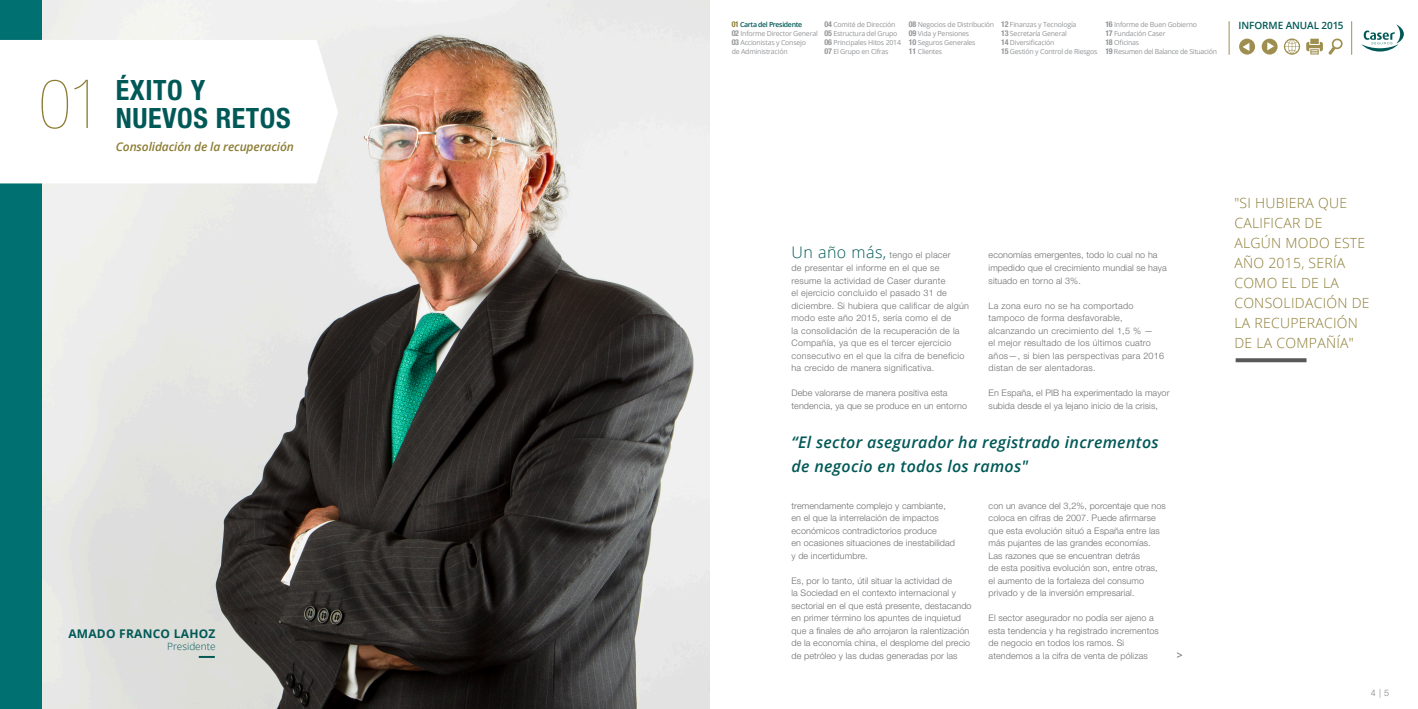
<style>
.page{position:relative;width:1418px;height:709px;background:#fff}
.page>*{position:absolute;margin:0;border:0;box-sizing:border-box;transform-origin:0 0}
.DKV_General_titula{font:200 condensed 68px "Helvetica Neue LT Std";color:#8c7c33}
.DKV_General_titula-2{font:700 condensed 28px "Helvetica Neue LT Std";letter-spacing:.02em;color:#005957}
.DKV_General_titula-3{font:italic 600 16px "Open Sans";letter-spacing:.02em;color:#005957}
.DKV_General_titula-4{font:300 14px/20px "Open Sans";letter-spacing:.02em;color:#8c7c33}
.DKV_General_titula-5{font:italic 600 12px "Open Sans";letter-spacing:-.01em;color:#8c7c33}
.DKV_General_titula-6{font:700 12px "Open Sans";letter-spacing:.02em;color:#005957}
.t1{font:600 10px "Open Sans";letter-spacing:-.01em;color:#005957}
.DKV_General_titula-7{font:300 10px "Open Sans";color:#005957}
.DKV_General_titula-8{font:300 9px/12.5px "Helvetica Neue LT Std";letter-spacing:.01em;color:#6c6d70}
.DKV_General_titula-9{font:300 9px/12.5px "Helvetica Neue LT Std";letter-spacing:.03em;color:#6c6d70}
.curriculum{font:300 9px "Helvetica Neue LT Std";color:#808285}
.t2{font:7px/9px "Open Sans";letter-spacing:-.03em;color:#939598}
.s1{font-family:"Helvetica Neue LT Std";font-weight:700;font-stretch:condensed;font-size:8px;color:#8c7c33}
.s2{font-weight:600;color:#005957}
.s3{font-family:"Helvetica Neue LT Std";font-weight:700;font-stretch:condensed;font-size:8px}
.s4{font-family:"Open Sans";font-size:16px;color:#005957}
</style>
<div class="page">
<div style="left:0;top:0;width:709px;height:709px;background:#007070"></div>
<img style="left:42px;top:0;width:667px;height:709px">
<svg style="left:1235px;top:358px;width:71px;height:4px"></svg>
<svg style="left:199px;top:656px;width:16px;height:2px"></svg>
<svg style="left:1177px;top:652px;width:5px;height:6px"></svg>
<div style="left:0;top:40px;width:338px;height:143px;background:#fff"></div>
<svg style="left:1328px;top:38px;width:15px;height:17px"></svg>
<svg style="left:1306px;top:39px;width:16px;height:15px"></svg>
<svg style="left:1261px;top:39px;width:16px;height:16px"></svg>
<svg style="left:1239px;top:39px;width:15px;height:16px"></svg>
<svg style="left:1283px;top:38px;width:17px;height:17px"></svg>
<hr style="left:1228px;top:21px;width:1px;height:34px;background:#9e8f50">
<hr style="left:1351px;top:21px;width:1px;height:34px;background:#9e8f50">
<svg style="left:1361px;top:24px;width:42px;height:28px"></svg>
<p class="DKV_General_titula" style="left:38px;top:67px;width:65px">01</p>
<p class="DKV_General_titula-2" style="left:116px;top:73px;width:91px">ÉXITO Y</p>
<p class="DKV_General_titula-2" style="left:116px;top:101px;width:176px">NUEVOS RETOS</p>
<p class="DKV_General_titula-5" style="left:116px;top:138px;width:179px">Consolidación de la recuperación</p>
<p class="DKV_General_titula-6" style="left:68px;top:625px;width:149px">AMADO FRANCO LAHOZ</p>
<p class="DKV_General_titula-7" style="left:167px;top:639px;width:50px">Presidente</p>
<p class="t2" style="left:731px;top:20px;width:88px"><span class="s1">01</span> <span class="s2">Carta del Presidente<br></span><span class="s3">02</span> Informe Director General<br><span class="s3">03</span> Accionistas y Consejo<br>de Administración</p>
<p class="t2" style="left:824px;top:20px;width:78px"><span class="s3">04</span> Comité de Dirección<br><span class="s3">05</span> Estructura del Grupo<br><span class="s3">06</span> Principales Hitos 2014<br><span class="s3">07</span> El Grupo en Cifras</p>
<p class="t2" style="left:909px;top:20px;width:87px"><span class="s3">08</span> Negocios de Distribución<br><span class="s3">09</span> Vida y Pensiones<br><span class="s3">10</span> Seguros Generales<br><span class="s3">11</span> Clientes</p>
<p class="t2" style="left:1001px;top:20px;width:98px"><span class="s3">12</span> Finanzas y Tecnología<br><span class="s3">13</span> Secretaría General<br><span class="s3">14</span> Diversificación<br><span class="s3">15</span> Gestión y Control de Riesgos</p>
<p class="t2" style="left:1105px;top:20px;width:93px"><span class="s3">16</span> Informe de Buen Gobierno</p>
<p class="t1" style="left:1238px;top:18px;width:106px">INFORME ANUAL 2015</p>
<p class="t2" style="left:1105px;top:29px;width:113px"><span class="s3">17</span> Fundación Caser<br><span class="s3">18</span> Oficinas<br><span class="s3">19</span> Resumen del Balance de Situación</p>
<p class="DKV_General_titula-9" style="left:791px;top:249px;width:179px"><span class="s4">Un año más,</span> tengo el placer<br>de presentar el informe en el que se resume la actividad de Caser durante<br>el ejercicio concluido el pasado 31 de diciembre. Si hubiera que calificar de algún modo este año 2015, sería como el de<br>la consolidación de la recuperación de la Compañía, ya que es el tercer ejercicio consecutivo en el que la cifra de beneficio ha crecido de manera significativa.</p>
<p class="DKV_General_titula-8" style="left:791px;top:386px;width:177px">Debe valorarse de manera positiva esta tendencia, ya que se produce en un entorno</p>
<p class="DKV_General_titula-8" style="left:988px;top:249px;width:180px">economías emergentes, todo lo cual no ha impedido que el crecimiento mundial se haya situado en torno al 3%.</p>
<p class="DKV_General_titula-9" style="left:988px;top:299px;width:177px">La zona euro no se ha comportado tampoco de forma desfavorable, alcanzando un crecimiento del 1,5 % —<br>el mejor resultado de los últimos cuatro años—, si bien las perspectivas para 2016 distan de ser alentadoras.</p>
<p class="DKV_General_titula-8" style="left:988px;top:386px;width:182px">En España, el PIB ha experimentado la mayor subida desde el ya lejano inicio de la crisis,</p>
<p class="DKV_General_titula-3" style="left:791px;top:431px;width:368px">“El sector asegurador ha registrado incrementos</p>
<p class="DKV_General_titula-3" style="left:791px;top:455px;width:238px">de negocio en todos los ramos"</p>
<p class="DKV_General_titula-8" style="left:791px;top:499px;width:165px">tremendamente complejo y cambiante, en el que la interrelación de impactos económicos contradictorios produce<br>en ocasiones situaciones de inestabilidad y de incertidumbre.</p>
<p class="DKV_General_titula-8" style="left:791px;top:574px;width:182px">Es, por lo tanto, útil situar la actividad de<br>la Sociedad en el contexto internacional y sectorial en el que está presente, destacando en primer término los apuntes de inquietud que a finales de año arrojaron la ralentización de la economía china, el desplome del precio de petróleo y las dudas generadas por las</p>
<p class="DKV_General_titula-8" style="left:988px;top:499px;width:179px">con un avance del 3,2%, porcentaje que nos coloca en cifras de 2007. Puede afirmarse que esta evolución situó a España entre las más pujantes de las grandes economías.<br>Las razones que se encuentran detrás<br>de esta positiva evolución son, entre otras, el aumento de la fortaleza del consumo privado y de la inversión empresarial.</p>
<p class="DKV_General_titula-8" style="left:988px;top:611px;width:172px">El sector asegurador no podía ser ajeno a esta tendencia y ha registrado incrementos de negocio en todos los ramos. Si atendemos a la cifra de venta de pólizas</p>
<p class="DKV_General_titula-4" style="left:1234px;top:192px;width:137px">"SI HUBIERA QUE<br>CALIFICAR DE<br>ALGÚN MODO ESTE<br>AÑO 2015, SERÍA<br>COMO EL DE LA<br>CONSOLIDACIÓN DE<br>LA RECUPERACIÓN<br>DE LA COMPAÑÍA"</p>
<p class="curriculum" style="left:1370px;top:687px;width:20px">4 | 5</p>
</div>
